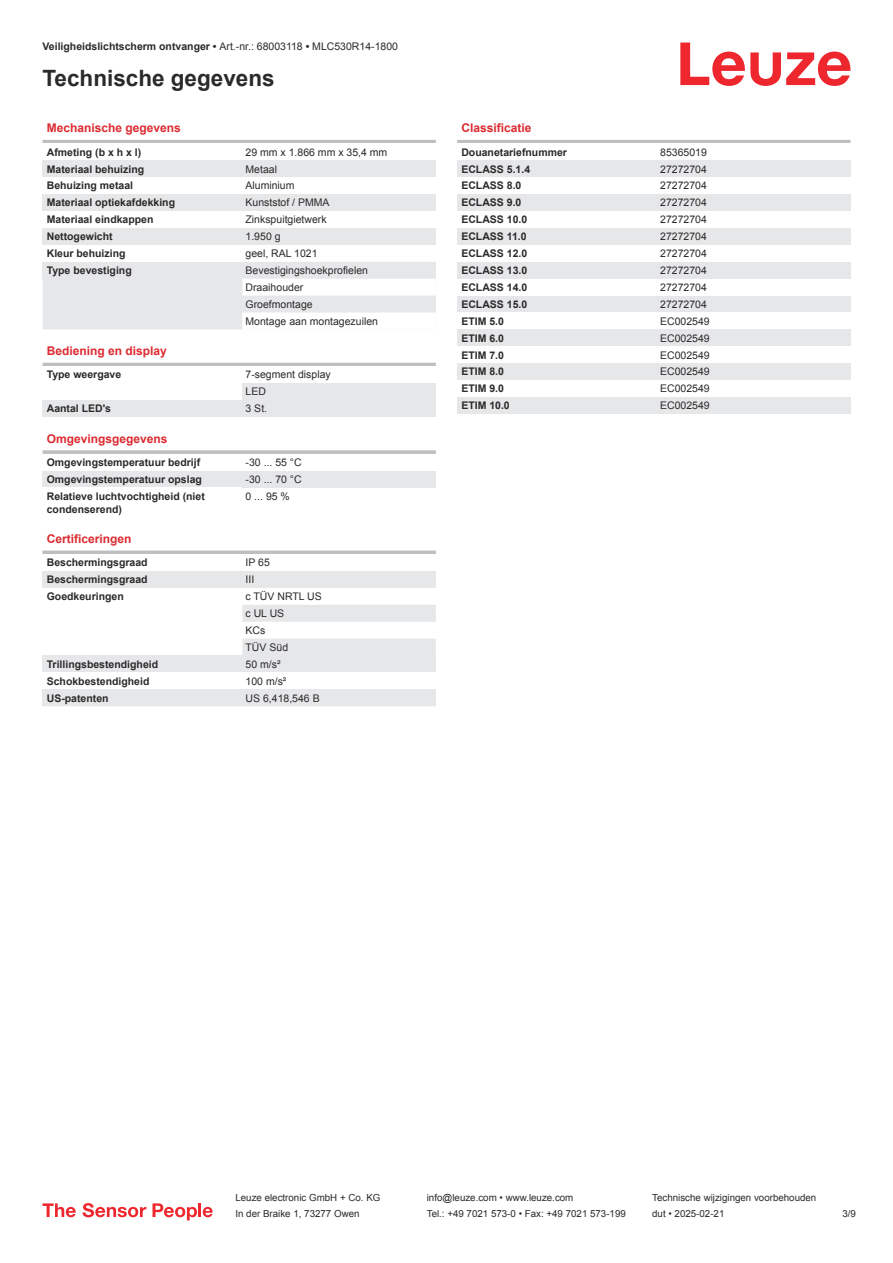
<style>
.page{position:relative;width:893px;height:1263px;background:#fff}
.page>*{position:absolute;margin:0;border:0;box-sizing:border-box;transform-origin:0 0}
.t1{font:700 22.5px "Arial";color:#2b292a}
.t2{font:700 12px "Arial";color:#db2a30}
.t3{font:700 10.5px/12.6px "Arial";color:#2b292a}
.t4{font:10.5px/17px "Arial";color:#2b292a}
.t5{font:9.75px "Arial";color:#2b292a}
.s1{font-weight:400}
</style>
<div class="page">
<svg style="left:680px;top:43px;width:170px;height:43px"></svg>
<div style="left:43px;top:279px;width:199px;height:51px;background:#e6e7e9"></div>
<hr style="left:43px;top:140px;width:393px;height:3px;background:#bdbfc1">
<div style="left:43px;top:160px;width:199px;height:17px;background:#e6e7e9"></div>
<div style="left:242px;top:160px;width:194px;height:17px;background:#e6e7e9"></div>
<div style="left:43px;top:194px;width:199px;height:17px;background:#e6e7e9"></div>
<div style="left:242px;top:194px;width:194px;height:17px;background:#e6e7e9"></div>
<div style="left:43px;top:228px;width:199px;height:17px;background:#e6e7e9"></div>
<div style="left:242px;top:228px;width:194px;height:17px;background:#e6e7e9"></div>
<div style="left:43px;top:262px;width:199px;height:17px;background:#e6e7e9"></div>
<svg style="left:242px;top:262px;width:194px;height:51px"></svg>
<hr style="left:43px;top:363px;width:393px;height:3px;background:#bdbfc1">
<div style="left:242px;top:383px;width:194px;height:17px;background:#e6e7e9"></div>
<div style="left:43px;top:400px;width:199px;height:17px;background:#e6e7e9"></div>
<div style="left:242px;top:400px;width:194px;height:17px;background:#e6e7e9"></div>
<svg style="left:43px;top:450px;width:393px;height:4px;background:#c3c5c7"></svg>
<div style="left:43px;top:471px;width:199px;height:17px;background:#e6e7e9"></div>
<div style="left:242px;top:471px;width:194px;height:17px;background:#e6e7e9"></div>
<svg style="left:43px;top:550px;width:393px;height:4px;background:#c5c7c9"></svg>
<div style="left:43px;top:571px;width:199px;height:17px;background:#e6e7e9"></div>
<div style="left:242px;top:571px;width:194px;height:17px;background:#e6e7e9"></div>
<svg style="left:242px;top:605px;width:194px;height:50px"></svg>
<div style="left:43px;top:655px;width:199px;height:17px;background:#e6e7e9"></div>
<div style="left:242px;top:655px;width:194px;height:17px;background:#e6e7e9"></div>
<div style="left:43px;top:689px;width:199px;height:17px;background:#e6e7e9"></div>
<div style="left:242px;top:689px;width:194px;height:17px;background:#e6e7e9"></div>
<hr style="left:457px;top:140px;width:393px;height:3px;background:#bdbfc1">
<div style="left:457px;top:160px;width:200px;height:17px;background:#e6e7e9"></div>
<div style="left:657px;top:160px;width:193px;height:17px;background:#e6e7e9"></div>
<div style="left:457px;top:194px;width:200px;height:17px;background:#e6e7e9"></div>
<div style="left:657px;top:194px;width:193px;height:17px;background:#e6e7e9"></div>
<div style="left:457px;top:228px;width:200px;height:17px;background:#e6e7e9"></div>
<div style="left:657px;top:228px;width:193px;height:17px;background:#e6e7e9"></div>
<div style="left:457px;top:262px;width:200px;height:17px;background:#e6e7e9"></div>
<div style="left:657px;top:262px;width:193px;height:17px;background:#e6e7e9"></div>
<div style="left:457px;top:296px;width:200px;height:16px;background:#e6e7e9"></div>
<div style="left:657px;top:296px;width:193px;height:16px;background:#e6e7e9"></div>
<div style="left:457px;top:329px;width:200px;height:17px;background:#e6e7e9"></div>
<div style="left:657px;top:329px;width:193px;height:17px;background:#e6e7e9"></div>
<div style="left:457px;top:363px;width:200px;height:17px;background:#e6e7e9"></div>
<div style="left:657px;top:363px;width:193px;height:17px;background:#e6e7e9"></div>
<div style="left:457px;top:397px;width:200px;height:17px;background:#e6e7e9"></div>
<div style="left:657px;top:397px;width:193px;height:17px;background:#e6e7e9"></div>
<svg style="left:43px;top:1203px;width:33px;height:14px"></svg>
<svg style="left:83px;top:1203px;width:63px;height:14px"></svg>
<svg style="left:153px;top:1203px;width:44px;height:17px"></svg>
<hr style="left:198px;top:1203px;width:3px;height:14px;background:#ed272d">
<svg style="left:203px;top:1207px;width:10px;height:10px"></svg>
<p class="t3" style="left:43px;top:41px;width:357px">Veiligheidslichtscherm ontvanger • <span class="s1">Art.-nr.: 68003118</span> • <span class="s1">MLC530R14-1800</span></p>
<h1 class="t1" style="left:43px;top:70px;width:234px">Technische gegevens</h1>
<p class="t2" style="left:47px;top:123px;width:136px">Mechanische gegevens</p>
<p class="t3" style="left:47px;top:147px;width:96px">Afmeting (b x h x l)</p>
<p class="t4" style="left:246px;top:144px;width:143px">29 mm x 1.866 mm x 35,4 mm</p>
<p class="t3" style="left:47px;top:164px;width:99px">Materiaal behuizing</p>
<p class="t4" style="left:246px;top:161px;width:33px">Metaal</p>
<p class="t3" style="left:47px;top:180px;width:88px">Behuizing metaal</p>
<p class="t4" style="left:246px;top:178px;width:51px">Aluminium</p>
<p class="t3" style="left:47px;top:197px;width:130px">Materiaal optiekafdekking</p>
<p class="t4" style="left:246px;top:195px;width:86px">Kunststof / PMMA</p>
<p class="t3" style="left:47px;top:214px;width:108px">Materiaal eindkappen</p>
<p class="t4" style="left:246px;top:212px;width:83px">Zinkspuitgietwerk</p>
<p class="t3" style="left:47px;top:231px;width:67px">Nettogewicht</p>
<p class="t4" style="left:246px;top:229px;width:37px">1.950 g</p>
<p class="t3" style="left:47px;top:248px;width:80px">Kleur behuizing</p>
<p class="t4" style="left:246px;top:246px;width:73px">geel, RAL 1021</p>
<p class="t3" style="left:47px;top:265px;width:86px">Type bevestiging</p>
<p class="t4" style="left:246px;top:263px;width:134px">Bevestigingshoekprofielen<br>Draaihouder<br>Groefmontage<br>Montage aan montagezuilen</p>
<p class="t2" style="left:47px;top:346px;width:122px">Bediening en display</p>
<p class="t3" style="left:47px;top:369px;width:76px">Type weergave</p>
<p class="t4" style="left:246px;top:367px;width:87px">7-segment display<br>LED</p>
<p class="t3" style="left:47px;top:403px;width:66px">Aantal LED's</p>
<p class="t4" style="left:246px;top:401px;width:23px">3 St.</p>
<p class="t2" style="left:47px;top:434px;width:122px">Omgevingsgegevens</p>
<p class="t3" style="left:47px;top:457px;width:155px">Omgevingstemperatuur bedrijf</p>
<p class="t4" style="left:246px;top:455px;width:58px">-30 ... 55 °C</p>
<p class="t3" style="left:47px;top:474px;width:157px">Omgevingstemperatuur opslag</p>
<p class="t4" style="left:246px;top:472px;width:58px">-30 ... 70 °C</p>
<p class="t3" style="left:47px;top:491px;width:160px">Relatieve luchtvochtigheid (niet condenserend)</p>
<p class="t4" style="left:246px;top:489px;width:46px">0 ... 95 %</p>
<p class="t2" style="left:47px;top:534px;width:86px">Certificeringen</p>
<p class="t3" style="left:47px;top:557px;width:102px">Beschermingsgraad</p>
<p class="t4" style="left:246px;top:555px;width:26px">IP 65</p>
<p class="t3" style="left:47px;top:574px;width:102px">Beschermingsgraad</p>
<p class="t4" style="left:246px;top:572px;width:10px">III</p>
<p class="t3" style="left:47px;top:591px;width:79px">Goedkeuringen</p>
<p class="t4" style="left:246px;top:589px;width:78px">c TÜV NRTL US c UL US<br>KCs<br>TÜV Süd</p>
<p class="t3" style="left:47px;top:659px;width:113px">Trillingsbestendigheid</p>
<p class="t4" style="left:246px;top:656px;width:37px">50 m/s²</p>
<p class="t3" style="left:47px;top:676px;width:104px">Schokbestendigheid</p>
<p class="t4" style="left:246px;top:673px;width:42px">100 m/s²</p>
<p class="t3" style="left:47px;top:692px;width:63px">US-patenten</p>
<p class="t4" style="left:246px;top:690px;width:76px">US 6,418,546 B</p>
<p class="t2" style="left:461px;top:123px;width:72px">Classificatie</p>
<p class="t3" style="left:461px;top:147px;width:107px">Douanetariefnummer</p>
<p class="t4" style="left:660px;top:144px;width:48px">85365019</p>
<p class="t3" style="left:461px;top:164px;width:70px">ECLASS 5.1.4</p>
<p class="t4" style="left:660px;top:161px;width:48px">27272704</p>
<p class="t3" style="left:461px;top:180px;width:62px">ECLASS 8.0</p>
<p class="t4" style="left:660px;top:178px;width:48px">27272704</p>
<p class="t3" style="left:461px;top:197px;width:62px">ECLASS 9.0</p>
<p class="t4" style="left:660px;top:195px;width:48px">27272704</p>
<p class="t3" style="left:461px;top:214px;width:67px">ECLASS 10.0</p>
<p class="t4" style="left:660px;top:212px;width:48px">27272704</p>
<p class="t3" style="left:461px;top:231px;width:67px">ECLASS 11.0</p>
<p class="t4" style="left:660px;top:229px;width:48px">27272704</p>
<p class="t3" style="left:461px;top:248px;width:67px">ECLASS 12.0</p>
<p class="t4" style="left:660px;top:246px;width:48px">27272704</p>
<p class="t3" style="left:461px;top:265px;width:67px">ECLASS 13.0</p>
<p class="t4" style="left:660px;top:263px;width:48px">27272704</p>
<p class="t3" style="left:461px;top:282px;width:67px">ECLASS 14.0</p>
<p class="t4" style="left:660px;top:280px;width:48px">27272704</p>
<p class="t3" style="left:461px;top:299px;width:67px">ECLASS 15.0</p>
<p class="t4" style="left:660px;top:297px;width:48px">27272704</p>
<p class="t3" style="left:461px;top:316px;width:44px">ETIM 5.0</p>
<p class="t4" style="left:660px;top:313px;width:51px">EC002549</p>
<p class="t3" style="left:461px;top:333px;width:44px">ETIM 6.0</p>
<p class="t4" style="left:660px;top:330px;width:51px">EC002549</p>
<p class="t3" style="left:461px;top:349px;width:44px">ETIM 7.0</p>
<p class="t4" style="left:660px;top:347px;width:51px">EC002549</p>
<p class="t3" style="left:461px;top:366px;width:44px">ETIM 8.0</p>
<p class="t4" style="left:660px;top:364px;width:51px">EC002549</p>
<p class="t3" style="left:461px;top:383px;width:44px">ETIM 9.0</p>
<p class="t4" style="left:660px;top:381px;width:51px">EC002549</p>
<p class="t3" style="left:461px;top:400px;width:50px">ETIM 10.0</p>
<p class="t4" style="left:660px;top:398px;width:51px">EC002549</p>
<p class="t5" style="left:235px;top:1194px;width:146px">Leuze electronic GmbH + Co. KG</p>
<p class="t5" style="left:427px;top:1194px;width:148px">info@leuze.com • www.leuze.com</p>
<p class="t5" style="left:652px;top:1194px;width:166px">Technische wijzigingen voorbehouden</p>
<p class="t5" style="left:235px;top:1210px;width:126px">In der Braike 1, 73277 Owen</p>
<p class="t5" style="left:427px;top:1210px;width:201px">Tel.: +49 7021 573-0 • Fax: +49 7021 573-199</p>
<p class="t5" style="left:652px;top:1210px;width:74px">dut • 2025-02-21</p>
<p class="t5" style="left:842px;top:1210px;width:15px">3 /9</p>
</div>
